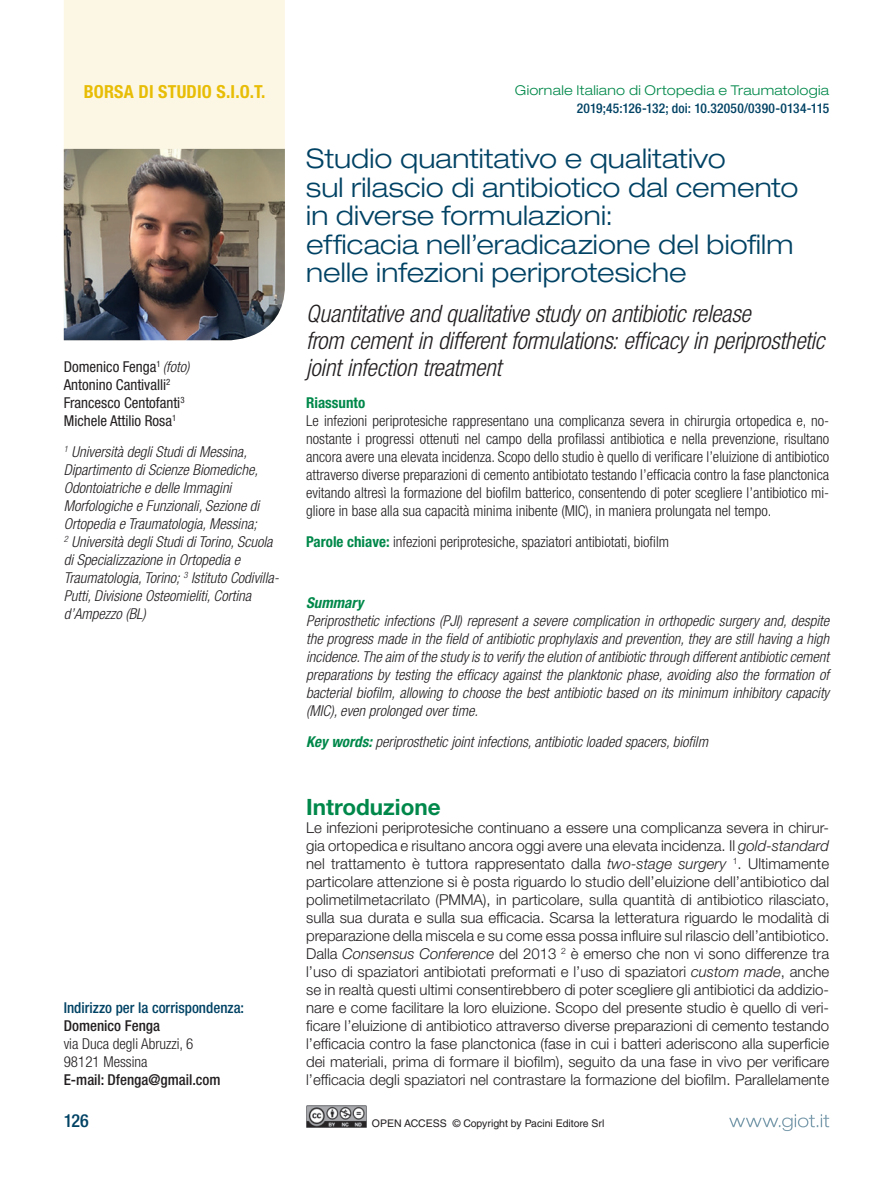
<style>
.page{position:relative;width:893px;height:1191px;background:#fff}
.page>*{position:absolute;margin:0;border:0;box-sizing:border-box;transform-origin:0 0}
.t1{font:300 expanded 27px/28.5px "Helvetica Neue LT Std";letter-spacing:.005em;color:#004264}
.t2{font:italic 300 condensed 24px/27px "Helvetica Neue LT Std";letter-spacing:-.01em;color:#231f20}
.t3{font:700 22.5px "Helvetica Neue LT Std";color:#00884a}
.t4{font:700 condensed 18px "Helvetica Neue LT Std";letter-spacing:.01em;color:#e8bd06}
.t5{font:500 condensed 18px "Helvetica Neue LT Std";color:#004264}
.t6{font:300 15px/18px "Helvetica Neue LT Std";color:#231f20;text-align:justify}
.t7{font:italic 300 condensed 15px/18px "Helvetica Neue LT Std";color:#231f20;text-align:justify}
.t8{font:300 condensed 15px/18px "Helvetica Neue LT Std";color:#231f20;text-align:justify}
.t9{font:condensed 15px/18px "Helvetica Neue LT Std";color:#231f20}
.t10{font:500 condensed 15px "Helvetica Neue LT Std";color:#231f20}
.t11{font:500 condensed 15px "Helvetica Neue LT Std";color:#004264}
.t12{font:700 condensed 15px "Helvetica Neue LT Std";color:#00884a}
.t13{font:italic 700 condensed 15px "Helvetica Neue LT Std";color:#00884a}
.t14{font:500 condensed 13.5px "Helvetica Neue LT Std";letter-spacing:.015em;color:#004264}
.t15{font:300 expanded 13.5px "Helvetica Neue LT Std";letter-spacing:.02em;color:#00884a}
.t16{font:10.5px "Helvetica LT Std";color:#231f20}
.s1{font-weight:300;font-style:italic}
.s2{font-weight:700;color:#00884a}
.s3{font-style:italic}
</style>
<div class="page">
<div style="left:64px;top:0;width:221px;height:149px;background:#fcf7e5"></div>
<svg style="left:729px;top:1114px;width:100px;height:17px"></svg>
<img style="left:64px;top:149px;width:221px;height:191px">
<img style="left:306px;top:1106px;width:60px;height:21px">
<p class="t4" style="left:84px;top:81px;width:183px">BORSA DI STUDIO S.I.O.T.</p>
<p class="t9" style="left:64px;top:358px;width:127px">Domenico Fenga<sup>1</sup> <span class="s1">(foto)<br></span>Antonino Cantivalli<sup>2<br></sup>Francesco Centofanti<sup>3<br></sup>Michele Attilio Rosa<sup>1</sup></p>
<p class="t7" style="left:64px;top:443px;width:217px;text-align:left"><sup>1</sup> Università degli Studi di Messina, Dipartimento di Scienze Biomediche, Odontoiatriche e delle Immagini Morfologiche e Funzionali, Sezione di Ortopedia e Traumatologia, Messina;<br><sup>2</sup> Università degli Studi di Torino, Scuola di Specializzazione in Ortopedia e Traumatologia, Torino; <sup>3</sup> Istituto Codivilla-Putti, Divisione Osteomieliti, Cortina d’Ampezzo (BL)</p>
<p class="t11" style="left:64px;top:998px;width:182px">Indirizzo per la corrispondenza:</p>
<p class="t10" style="left:64px;top:1016px;width:98px">Domenico Fenga</p>
<p class="t8" style="left:64px;top:1034px;width:131px">via Duca degli Abruzzi, 6<br>98121 Messina</p>
<p class="t10" style="left:64px;top:1070px;width:158px">E-mail: Dfenga@gmail.com</p>
<p class="t5" style="left:64px;top:1110px;width:27px">126</p>
<p class="t15" style="left:515px;top:82px;width:316px">Giornale Italiano di Ortopedia e Traumatologia</p>
<p class="t14" style="left:577px;top:100px;width:254px">2019;45:126-132; doi: 10.32050/0390-0134-115</p>
<h1 class="t1" style="left:306px;top:144px;width:494px">Studio quantitativo e qualitativo<br>sul rilascio di antibiotico dal cemento in diverse formulazioni:<br>efficacia nell’eradicazione del biofilm nelle infezioni periprotesiche</h1>
<h2 class="t2" style="left:306px;top:300px;width:520px">Quantitative and qualitative study on antibiotic release<br>from cement in different formulations: efficacy in periprosthetic joint infection treatment</h2>
<p class="t12" style="left:306px;top:394px;width:61px">Riassunto</p>
<p class="t8" style="left:306px;top:412px;width:525px">Le infezioni periprotesiche rappresentano una complicanza severa in chirurgia ortopedica e, no&shy;nostante i progressi ottenuti nel campo della profilassi antibiotica e nella prevenzione, risultano ancora avere una elevata incidenza. Scopo dello studio è quello di verificare l’eluizione di antibiotico attraverso diverse preparazioni di cemento antibiotato testando l’efficacia contro la fase planctonica evitando altresì la formazione del biofilm batterico, consentendo di poter scegliere l’antibiotico mi&shy;gliore in base alla sua capacità minima inibente (MIC), in maniera prolungata nel tempo.</p>
<p class="t8" style="left:306px;top:533px;width:364px"><span class="s2">Parole chiave:</span> infezioni periprotesiche, spaziatori antibiotati, biofilm</p>
<p class="t13" style="left:306px;top:593px;width:59px">Summary</p>
<p class="t7" style="left:306px;top:612px;width:525px">Periprosthetic infections (PJI) represent a severe complication in orthopedic surgery and, despite the progress made in the field of antibiotic prophylaxis and prevention, they are still having a high incidence. The aim of the study is to verify the elution of antibiotic through different antibiotic cement preparations by testing the efficacy against the planktonic phase, avoiding also the formation of bacterial biofilm, allowing to choose the best antibiotic based on its minimum inhibitory capacity (MIC), even prolonged over time.</p>
<p class="t7" style="left:306px;top:732px;width:403px"><span class="s2">Key words:</span> periprosthetic joint infections, antibiotic loaded spacers, biofilm</p>
<h3 class="t3" style="left:306px;top:792px;width:136px">Introduzione</h3>
<p class="t6" style="left:306px;top:818px;width:525px">Le infezioni periprotesiche continuano a essere una complicanza severa in chirur&shy;gia ortopedica e risultano ancora oggi avere una elevata incidenza. Il <span class="s3">gold-standard </span>nel trattamento è tuttora rappresentato dalla <span class="s3">two-stage surgery</span> <sup>1</sup>. Ultimamente particolare attenzione si è posta riguardo lo studio dell’eluizione dell’antibiotico dal polimetilmetacrilato (PMMA), in particolare, sulla quantità di antibiotico rilasciato, sulla sua durata e sulla sua efficacia. Scarsa la letteratura riguardo le modalità di preparazione della miscela e su come essa possa influire sul rilascio dell’antibiotico.<br>Dalla <span class="s3">Consensus Conference</span> del 2013 <sup>2</sup> è emerso che non vi sono differenze tra l’uso di spaziatori antibiotati preformati e l’uso di spaziatori <span class="s3">custom made</span>, anche se in realtà questi ultimi consentirebbero di poter scegliere gli antibiotici da addizio&shy;nare e come facilitare la loro eluizione. Scopo del presente studio è quello di veri&shy;ficare l’eluizione di antibiotico attraverso diverse preparazioni di cemento testando l’efficacia contro la fase planctonica (fase in cui i batteri aderiscono alla superficie dei materiali, prima di formare il biofilm), seguito da una fase in vivo per verificare l’efficacia degli spaziatori nel contrastare la formazione del biofilm. Parallelamente</p>
<p class="t16" style="left:372px;top:1117px;width:234px">OPEN ACCESS © Copyright by Pacini Editore Srl</p>
</div>
